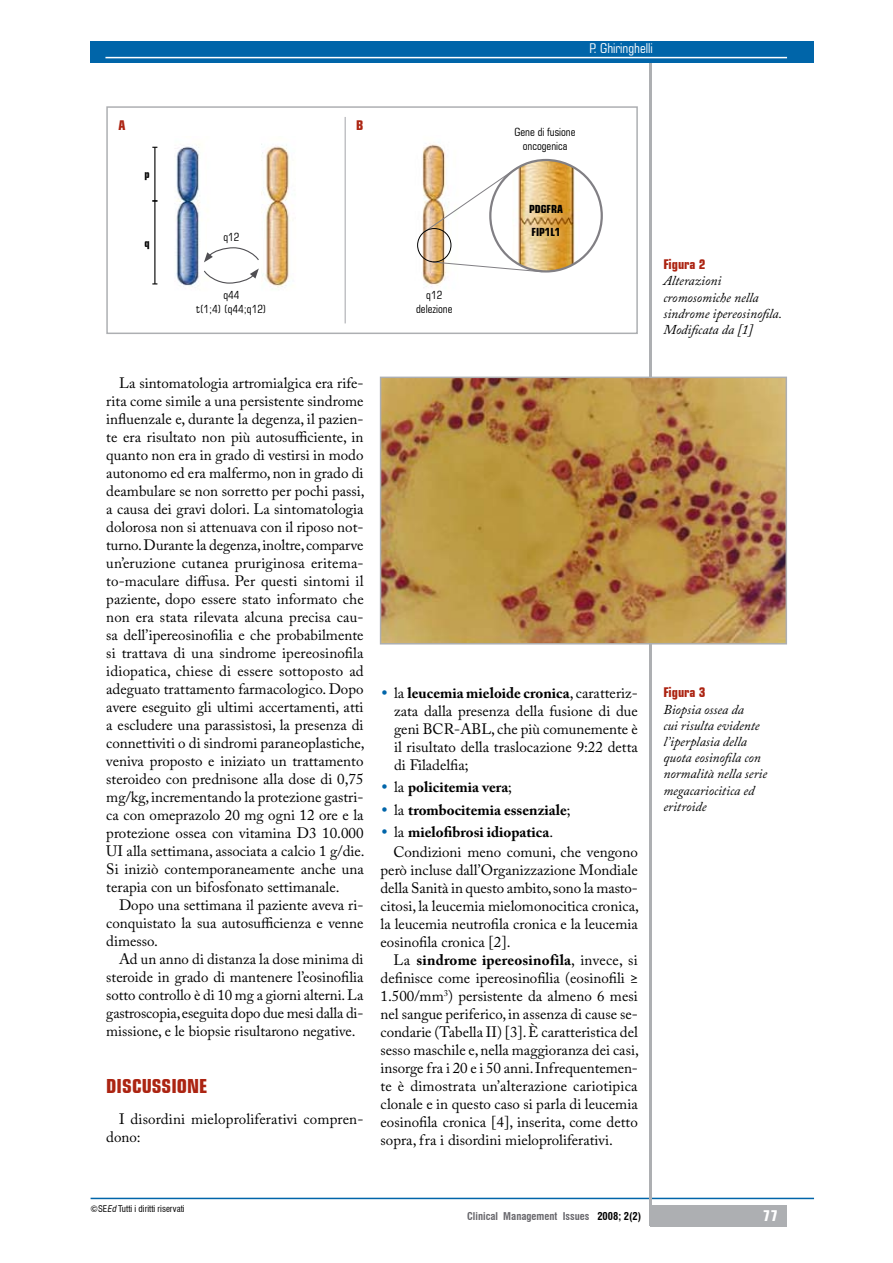
<style>
.page{position:relative;width:893px;height:1263px;background:#fff}
.page>*{position:absolute;margin:0;border:0;box-sizing:border-box;transform-origin:0 0}
.t1{font:700 condensed 19.5px "Square 721 BT";color:#ac2412}
.t2{font:15px/18px "Adobe Caslon Pro";color:#000;text-align:justify}
.t3{font:700 15px "Adobe Caslon Pro";color:#000}
.t4{font:700 condensed 15px "Square 721 BT";color:#fff}
.t5{font:italic 13.5px/16.2px "Adobe Caslon Pro";color:#000}
.t6{font:700 condensed 13.5px "Square 721 BT";color:#ac2412}
.t7{font:condensed 13.5px "Square 721 BT";color:#fff}
.t8{font:condensed 11.25px/13.5px "Square 721 BT";color:#000;text-align:center}
.t9{font:700 condensed 11.25px/22.4px "Square 721 BT";color:#000}
.t10{font:700 condensed 10.5px "Swiss 721 BT";color:#68676c}
.t11{font:condensed 9px "Swiss 721 BT";color:#000}
.s1{color:#0065a9}
.s2{font-weight:700}
.s3{font-weight:400}
.s4{font-style:italic}
.s5{color:#000}
</style>
<div class="page">
<hr style="left:91px;top:1198px;width:723px;height:1px;background:#0065a9">
<hr style="left:649px;top:48px;width:3px;height:1178px;background:#adafb2">
<div style="left:651px;top:1205px;width:136px;height:21px;background:#adafb2"></div>
<div style="left:91px;top:41px;width:723px;height:22px;background:#0065a9"></div>
<hr style="left:105px;top:57px;width:682px;height:1px;background:#fff">
<div style="left:106px;top:106px;width:532px;height:228px;border:2px solid #adafb2"></div>
<img style="left:175px;top:144px;width:115px;height:145px">
<hr style="left:345px;top:117px;width:1px;height:206px;background:#adafb2">
<svg style="left:203px;top:268px;width:56px;height:16px"></svg>
<svg style="left:204px;top:247px;width:56px;height:15px"></svg>
<hr style="left:154px;top:201px;width:1px;height:83px;background:#000">
<hr style="left:154px;top:147px;width:1px;height:54px;background:#000">
<img style="left:417px;top:144px;width:35px;height:143px">
<img style="left:512px;top:160px;width:67px;height:110px">
<svg style="left:432px;top:261px;width:111px;height:12px"></svg>
<svg style="left:423px;top:168px;width:93px;height:65px"></svg>
<div style="left:417px;top:228px;width:34px;height:34px;border:1px solid #000;border-radius:50%"></div>
<img style="left:383px;top:380px;width:401px;height:261px">
<div style="left:380px;top:377px;width:407px;height:267px;border:2px solid #adafb2"></div>
<p class="t7" style="left:589px;top:40px;width:65px">P. Ghiringhelli</p>
<p class="t6" style="left:118px;top:117px;width:9px">A</p>
<p class="t6" style="left:356px;top:117px;width:9px">B</p>
<p class="t9" style="left:145px;top:163px;width:7px">P</p>
<p class="t9" style="left:145px;top:231px;width:7px">Q</p>
<p class="t8" style="left:223px;top:230px;width:18px">q12</p>
<p class="t8" style="left:196px;top:288px;width:72px">q44<br>t(1;4) (q44;q12)</p>
<p class="t8" style="left:416px;top:288px;width:38px">q12 delezione</p>
<p class="t8" style="left:515px;top:125px;width:62px">Gene di fusione oncogenica</p>
<p class="t9" style="left:529px;top:198px;width:35px">PDGFRA<br>FIP1L1</p>
<p class="t2" style="left:106px;top:373px;width:260px;text-indent:13px">La sintomatologia artromialgica era rife&shy;rita come simile a una persistente sindrome influenzale e, durante la degenza, il pazien&shy;te era risultato non più autosufficiente, in quanto non era in grado di vestirsi in modo autonomo ed era malfermo, non in grado di deambulare se non sorretto per pochi passi, a causa dei gravi dolori. La sintomatologia dolorosa non si attenuava con il riposo not&shy;turno. Durante la degenza, inoltre, comparve un’eruzione cutanea pruriginosa eritema&shy;to-maculare diffusa. Per questi sintomi il paziente, dopo essere stato informato che non era stata rilevata alcuna precisa cau&shy;sa dell’ipereosinofilia e che probabilmente si trattava di una sindrome ipereosinofila idiopatica, chiese di essere sottoposto ad adeguato trattamento farmacologico. Dopo avere eseguito gli ultimi accertamenti, atti a escludere una parassistosi, la presenza di connettiviti o di sindromi paraneoplastiche, veniva proposto e iniziato un trattamento steroideo con prednisone alla dose di 0,75 mg/kg, incrementando la protezione gastri&shy;ca con omeprazolo 20 mg ogni 12 ore e la protezione ossea con vitamina D3 10.000<br>UI alla settimana, associata a calcio 1 g/die.<br>Si iniziò contemporaneamente anche una terapia con un bifosfonato settimanale.</p>
<p class="t2" style="left:106px;top:895px;width:259px;text-indent:13px">Dopo una settimana il paziente aveva ri&shy;conquistato la sua autosufficienza e venne dimesso.</p>
<p class="t2" style="left:106px;top:949px;width:259px;text-indent:13px">Ad un anno di distanza la dose minima di steroide in grado di mantenere l’eosinofilia sotto controllo è di 10 mg a giorni alterni. La gastroscopia, eseguita dopo due mesi dalla di&shy;missione, e le biopsie risultarono negative.</p>
<h1 class="t1" style="left:106px;top:1074px;width:21px">DISCUSSION</h1>
<h1 class="t1" style="left:199px;top:1074px;width:10px">E</h1>
<p class="t2" style="left:106px;top:1110px;width:259px;text-indent:13px">I disordini mieloproliferativi compren&shy;dono:</p>
<p class="t2" style="left:394px;top:684px;width:245px;text-indent:-13px"><span class="s1">•</span> la <span class="s2">leucemia mieloide cronica</span>, caratteriz&shy;zata dalla presenza della fusione di due geni BCR-ABL, che più comunemente è il risultato della traslocazione 9:22 detta di Filadelfia;</p>
<p class="t3" style="left:381px;top:778px;width:132px"><span class="s1">•</span> <span class="s3">la</span> policitemia vera<span class="s3">;</span></p>
<p class="t3" style="left:381px;top:801px;width:191px"><span class="s1">•</span> <span class="s3">la</span> trombocitemia essenziale<span class="s3">;</span></p>
<p class="t2" style="left:393px;top:822px;width:246px;line-height:20.1px;text-indent:-12px"><span class="s1">•</span> la <span class="s2">mielofibrosi idiopatica</span>.<br>Condizioni meno comuni, che vengono</p>
<p class="t2" style="left:381px;top:861px;width:260px">però incluse dall’Organizzazione Mondiale della Sanità in questo ambito, sono la masto&shy;citosi, la leucemia mielomonocitica cronica, la leucemia neutrofila cronica e la leucemia eosinofila cronica [2].</p>
<p class="t2" style="left:381px;top:951px;width:260px;text-indent:13px">La <span class="s2">sindrome ipereosinofila</span>, invece, si definisce come ipereosinofilia (eosinofili ≥ 1.500/mm<sup>3</sup>) persistente da almeno 6 mesi nel sangue periferico, in assenza di cause se&shy;condarie (Tabella II) [3]. È caratteristica del sesso maschile e, nella maggioranza dei casi, insorge fra i 20 e i 50 anni. Infrequentemen&shy;te è dimostrata un’alterazione cariotipica clonale e in questo caso si parla di leucemia eosinofila cronica [4], inserita, come detto sopra, fra i disordini mieloproliferativi.</p>
<p class="t6" style="left:663px;top:256px;width:44px">FIGURA 2</p>
<p class="t5" style="left:663px;top:273px;width:120px">Alterazioni cromosomiche nella sindrome ipereosinofila.<br>Modificata da [1]</p>
<p class="t6" style="left:663px;top:684px;width:44px">FIGURA 3</p>
<p class="t5" style="left:663px;top:701px;width:105px">Biopsia ossea da<br>cui risulta evidente l’iperplasia della quota eosinofila con normalità nella serie megacariocitica ed eritroide</p>
<p class="t11" style="left:91px;top:1203px;width:96px">©SE<span class="s4">Ed</span> Tutti i diritti riservati</p>
<p class="t10" style="left:467px;top:1209px;width:176px">Clinical Management Issues <span class="s5">2008; 2(2)</span></p>
<p class="t4" style="left:763px;top:1207px;width:17px">77</p>
</div>
